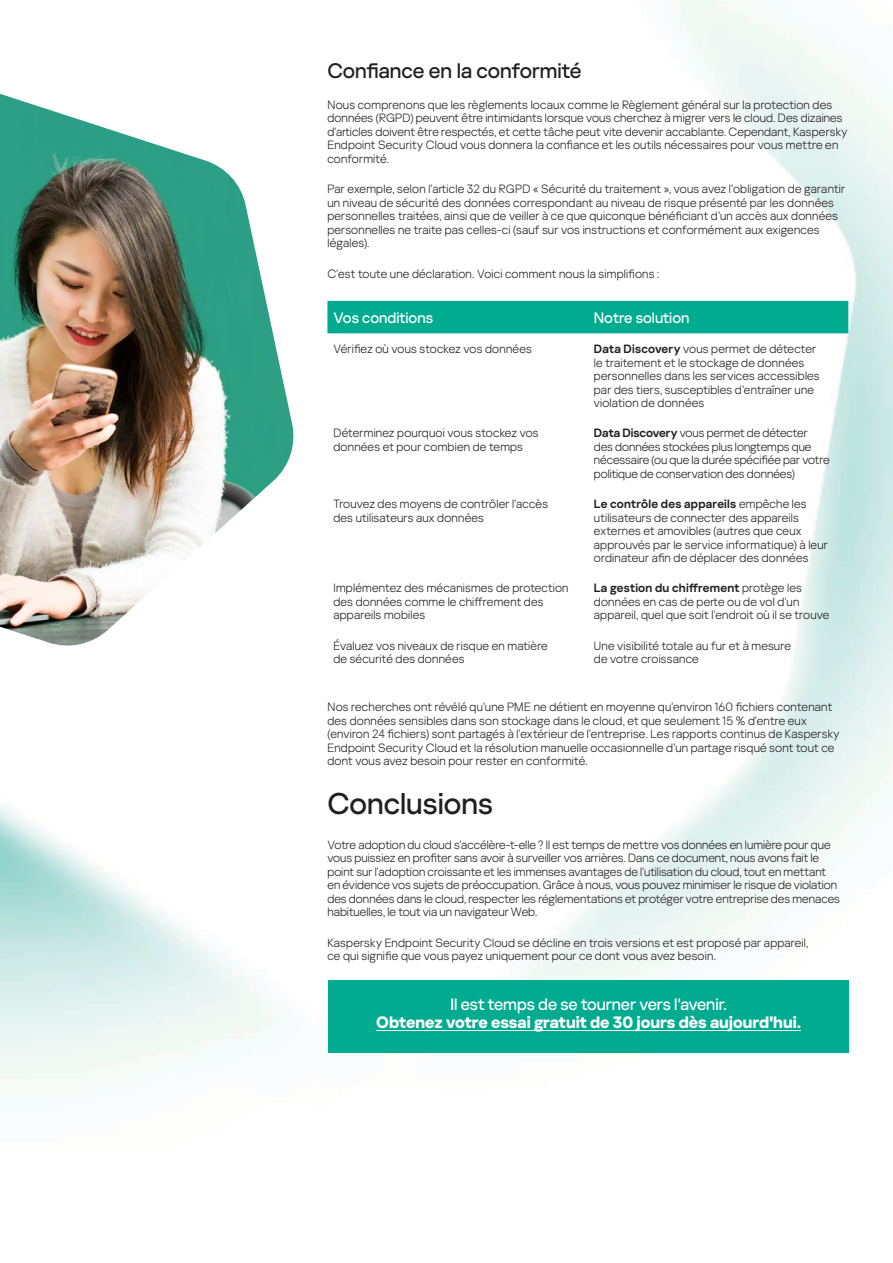
<style>
.page{position:relative;width:893px;height:1263px;background:#fff}
.page>*{position:absolute;margin:0;border:0;box-sizing:border-box;transform-origin:0 0}
.t1{font:500 30px "Kaspersky Sans Display";color:#231f20}
.t2{font:500 21px "Kaspersky Sans Display";color:#231f20}
.t3{font:700 16.5px "Kaspersky Sans Display";color:#fff}
.t4{font:500 16.5px "Kaspersky Sans Display";letter-spacing:-.005em;color:#fff}
.t5{font:500 15px "Kaspersky Sans Display";color:#fff}
.t6{font:300 12px/13.5px "Kaspersky Sans Display";letter-spacing:.015em;color:#231f20}
.s1{font-weight:600}
</style>
<div class="page">
<img style="left:0;top:0;width:893px;height:1079px">
<div style="left:327px;top:301px;width:521px;height:32px;background:#00ab90"></div>
<div style="left:328px;top:981px;width:521px;height:72px;background:#00ab90"></div>
<hr style="left:376px;top:1030px;width:425px;height:1px;background:#fff">
<img style="left:0;top:94px;width:297px;height:551px">
<h2 class="t2" style="left:327px;top:59px;width:256px">Confiance en la conformité</h2>
<p class="t6" style="left:327px;top:98px;width:522px">Nous comprenons que les règlements locaux comme le Règlement général sur la protection des données (RGPD) peuvent être intimidants lorsque vous cherchez à migrer vers le cloud. Des dizaines d'articles doivent être respectés, et cette tâche peut vite devenir accablante. Cependant, Kaspersky Endpoint Security Cloud vous donnera la confiance et les outils nécessaires pour vous mettre en conformité.</p>
<p class="t6" style="left:327px;top:182px;width:519px">Par exemple, selon l’article 32 du RGPD « Sécurité du traitement », vous avez l’obligation de garantir un niveau de sécurité des données correspondant au niveau de risque présenté par les données personnelles traitées, ainsi que de veiller à ce que quiconque bénéficiant d’un accès aux données personnelles ne traite pas celles-ci (sauf sur vos instructions et conformément aux exigences légales).</p>
<p class="t6" style="left:327px;top:267px;width:333px">C'est toute une déclaration. Voici comment nous la simplifions :</p>
<p class="t5" style="left:333px;top:309px;width:101px">Vos conditions</p>
<p class="t5" style="left:594px;top:309px;width:97px">Notre solution</p>
<p class="t6" style="left:333px;top:342px;width:200px">Vérifiez où vous stockez vos données</p>
<p class="t6" style="left:594px;top:342px;width:227px"><span class="s1">Data Discovery</span> vous permet de détecter le traitement et le stockage de données personnelles dans les services accessibles par des tiers, susceptibles d’entraîner une violation de données</p>
<p class="t6" style="left:333px;top:426px;width:207px">Déterminez pourquoi vous stockez vos données et pour combien de temps</p>
<p class="t6" style="left:594px;top:426px;width:237px"><span class="s1">Data Discovery</span> vous permet de détecter des données stockées plus longtemps que nécessaire (ou que la durée spécifiée par votre politique de conservation des données)</p>
<p class="t6" style="left:333px;top:497px;width:216px">Trouvez des moyens de contrôler l'accès des utilisateurs aux données</p>
<p class="t6" style="left:594px;top:497px;width:236px"><span class="s1">Le contrôle des appareils</span> empêche les utilisateurs de connecter des appareils externes et amovibles (autres que ceux approuvés par le service informatique) à leur ordinateur afin de déplacer des données</p>
<p class="t6" style="left:333px;top:581px;width:237px">Implémentez des mécanismes de protection des données comme le chiffrement des appareils mobiles</p>
<p class="t6" style="left:594px;top:581px;width:237px"><span class="s1">La gestion du chiffrement</span> protège les données en cas de perte ou de vol d'un appareil, quel que soit l'endroit où il se trouve</p>
<p class="t6" style="left:333px;top:639px;width:216px">Évaluez vos niveaux de risque en matière de sécurité des données</p>
<p class="t6" style="left:594px;top:639px;width:199px">Une visibilité totale au fur et à mesure de votre croissance</p>
<p class="t6" style="left:327px;top:700px;width:514px">Nos recherches ont révélé qu'une PME ne détient en moyenne qu'environ 160 fichiers contenant des données sensibles dans son stockage dans le cloud, et que seulement 15 % d'entre eux (environ 24 fichiers) sont partagés à l'extérieur de l'entreprise. Les rapports continus de Kaspersky Endpoint Security Cloud et la résolution manuelle occasionnelle d’un partage risqué sont tout ce dont vous avez besoin pour rester en conformité.</p>
<h1 class="t1" style="left:327px;top:786px;width:167px">Conclusions</h1>
<p class="t6" style="left:327px;top:838px;width:514px">Votre adoption du cloud s'accélère-t-elle ? Il est temps de mettre vos données en lumière pour que vous puissiez en profiter sans avoir à surveiller vos arrières. Dans ce document, nous avons fait le point sur l'adoption croissante et les immenses avantages de l'utilisation du cloud, tout en mettant en évidence vos sujets de préoccupation. Grâce à nous, vous pouvez minimiser le risque de violation des données dans le cloud, respecter les réglementations et protéger votre entreprise des menaces habituelles, le tout via un navigateur Web.</p>
<p class="t6" style="left:327px;top:936px;width:482px">Kaspersky Endpoint Security Cloud se décline en trois versions et est proposé par appareil, ce qui signifie que vous payez uniquement pour ce dont vous avez besoin.</p>
<h3 class="t4" style="left:450px;top:995px;width:278px">Il est temps de se tourner vers l'avenir.</h3>
<h3 class="t3" style="left:376px;top:1012px;width:426px">Obtenez votre essai gratuit de 30 jours dès aujourd'hui.</h3>
</div>
